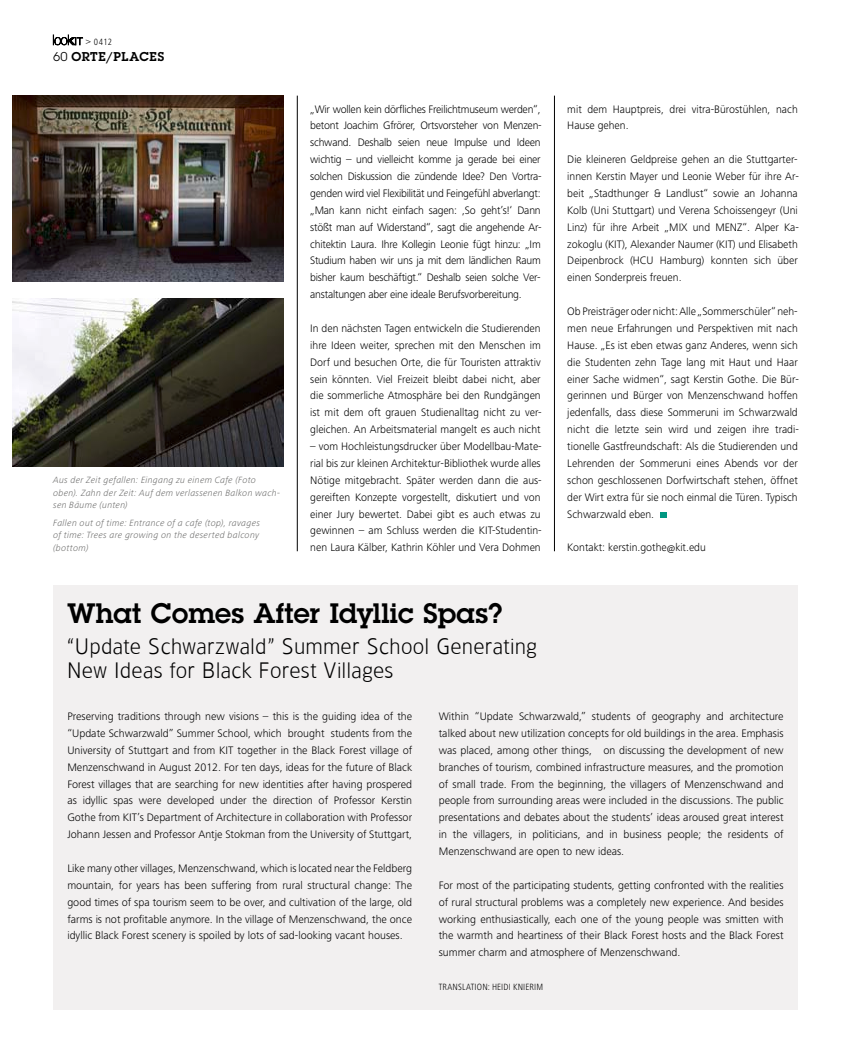
<style>
.page{position:relative;width:851px;height:1063px;background:#fff}
.page>*{position:absolute;margin:0;border:0;box-sizing:border-box;transform-origin:0 0}
.t1{font:600 27.5px "Lubalin Graph";letter-spacing:.005em;color:#000}
.t2{font:300 21.25px/23.8px "TF Forever";letter-spacing:.04em;color:#000}
.t3{font:600 12.5px "Lubalin Graph";letter-spacing:.045em;color:#000}
.t4{font:300 11.25px/16.9px "Frutiger Next LT";color:#000;text-align:justify}
.t5{font:italic 300 9.38px/12.5px "Frutiger Next LT";letter-spacing:.03em;color:#6f6f6e}
.t6{font:300 condensed 9.38px "Frutiger Next LT";letter-spacing:.01em;color:#000}
.s1{font-weight:400}
</style>
<div class="page">
<div style="left:53px;top:585px;width:744px;height:425px;background:#f2f0f0"></div>
<img style="left:12px;top:96px;width:271px;height:185px">
<img style="left:12px;top:298px;width:271px;height:169px">
<svg style="left:660px;top:512px;width:6px;height:5px"></svg>
<hr style="left:554px;top:96px;width:1px;height:455px;background:#000">
<hr style="left:297px;top:96px;width:1px;height:455px;background:#000">
<svg style="left:53px;top:35px;width:30px;height:10px"></svg>
<p class="t6" style="left:86px;top:37px;width:28px">&gt; 0412</p>
<p class="t3" style="left:53px;top:49px;width:112px"><span class="s1">60</span> Orte/Places</p>
<p class="t5" style="left:53px;top:474px;width:228px">Aus der Zeit gefallen: Eingang zu einem Cafe (Foto oben). Zahn der Zeit: Auf dem verlassenen Balkon wach&shy;sen Bäume (unten)</p>
<p class="t5" style="left:53px;top:517px;width:208px;text-align:justify">Fallen out of time: Entrance of a cafe (top), ravages of time: Trees are growing on the deserted balcony (bottom)</p>
<p class="t4" style="left:310px;top:100px;width:233px">„Wir wollen kein dörfliches Freilichtmuseum werden“, betont Joachim Gfrörer, Ortsvorsteher von Menzen&shy;schwand. Deshalb seien neue Impulse und Ideen wichtig – und vielleicht komme ja gerade bei einer solchen Diskussion die zündende Idee? Den Vortra&shy;genden wird viel Flexibilität und Feingefühl abverlangt: „Man kann nicht einfach sagen: ,So geht’s!‘ Dann stößt man auf Widerstand“, sagt die angehende Ar&shy;chitektin Laura. Ihre Kollegin Leonie fügt hinzu: „Im Studium haben wir uns ja mit dem ländlichen Raum bisher kaum beschäftigt.“ Deshalb seien solche Ver&shy;anstaltungen aber eine ideale Berufsvorbereitung.</p>
<p class="t4" style="left:310px;top:320px;width:233px">In den nächsten Tagen entwickeln die Studierenden ihre Ideen weiter, sprechen mit den Menschen im Dorf und besuchen Orte, die für Touristen attraktiv sein könnten. Viel Freizeit bleibt dabei nicht, aber die sommerliche Atmosphäre bei den Rundgängen ist mit dem oft grauen Studienalltag nicht zu ver&shy;gleichen. An Arbeitsmaterial mangelt es auch nicht</p>
<p class="t4" style="left:310px;top:438px;width:233px">– vom Hochleistungsdrucker über Modellbau-Mate&shy;rial bis zur kleinen Architektur-Bibliothek wurde alles Nötige mitgebracht. Später werden dann die aus&shy;gereiften Konzepte vorgestellt, diskutiert und von einer Jury bewertet. Dabei gibt es auch etwas zu gewinnen – am Schluss werden die KIT-Studentin&shy;nen Laura Kälber, Kathrin Köhler und Vera Dohmen</p>
<h1 class="t1" style="left:67px;top:595px;width:436px">What Comes After Idyllic Spas?</h1>
<h2 class="t2" style="left:67px;top:634px;width:471px">“Update Schwarzwald” Summer School Generating<br>New Ideas for Black Forest Villages</h2>
<p class="t4" style="left:567px;top:100px;width:232px">mit dem Hauptpreis, drei vitra-Bürostühlen, nach<br>Hause gehen.</p>
<p class="t4" style="left:567px;top:151px;width:233px">Die kleineren Geldpreise gehen an die Stuttgarter&shy;innen Kerstin Mayer und Leonie Weber für ihre Ar&shy;beit „Stadthunger &amp; Landlust“ sowie an Johanna Kolb (Uni Stuttgart) und Verena Schoissengeyr (Uni Linz) für ihre Arbeit „MIX und MENZ“. Alper Ka&shy;zokoglu (KIT), Alexander Naumer (KIT) und Elisabeth Deipenbrock (HCU Hamburg) konnten sich über einen Sonderpreis freuen.</p>
<p class="t4" style="left:567px;top:303px;width:233px">Ob Preisträger oder nicht: Alle „Sommerschüler“ neh&shy;men neue Erfahrungen und Perspektiven mit nach Hause. „Es ist eben etwas ganz Anderes, wenn sich die Studenten zehn Tage lang mit Haut und Haar einer Sache widmen“, sagt Kerstin Gothe. Die Bür&shy;gerinnen und Bürger von Menzenschwand hoffen jedenfalls, dass diese Sommeruni im Schwarzwald nicht die letzte sein wird und zeigen ihre tradi&shy;tionelle Gastfreundschaft: Als die Studierenden und Lehrenden der Sommeruni eines Abends vor der schon geschlossenen Dorfwirtschaft stehen, öffnet der Wirt extra für sie noch einmal die Türen. Typisch Schwarzwald eben.</p>
<p class="t4" style="left:567px;top:539px;width:140px">Kontakt: kerstin.gothe@kit.edu</p>
<p class="t4" style="left:67px;top:708px;width:346px">Preserving traditions through new visions – this is the guiding idea of the “Update Schwarzwald” Summer School, which brought students from the University of Stuttgart and from KIT together in the Black Forest village of Menzenschwand in August 2012. For ten days, ideas for the future of Black Forest villages that are searching for new identities after having prospered as idyllic spas were developed under the direction of Professor Kerstin Gothe from KIT’s Department of Architecture in collaboration with Professor Johann Jessen and Professor Antje Stokman from the University of Stuttgart,</p>
<p class="t4" style="left:67px;top:860px;width:346px">Like many other villages, Menzenschwand, which is located near the Feldberg mountain, for years has been suffering from rural structural change: The good times of spa tourism seem to be over, and cultivation of the large, old farms is not profitable anymore. In the village of Menzenschwand, the once idyllic Black Forest scenery is spoiled by lots of sad-looking vacant houses.</p>
<p class="t4" style="left:438px;top:708px;width:346px">Within “Update Schwarzwald,” students of geography and architecture talked about new utilization concepts for old buildings in the area. Emphasis was placed, among other things, on discussing the development of new branches of tourism, combined infrastructure measures, and the promotion of small trade. From the beginning, the villagers of Menzenschwand and people from surrounding areas were included in the discussions. The public presentations and debates about the students’ ideas aroused great interest in the villagers, in politicians, and in business people; the residents of Menzenschwand are open to new ideas.</p>
<p class="t4" style="left:438px;top:877px;width:346px">For most of the participating students, getting confronted with the realities of rural structural problems was a completely new experience. And besides working enthusiastically, each one of the young people was smitten with the warmth and heartiness of their Black Forest hosts and the Black Forest summer charm and atmosphere of Menzenschwand.</p>
<p class="t6" style="left:438px;top:982px;width:104px">TRANSLATION: HEIDI KNIERIM</p>
</div>
